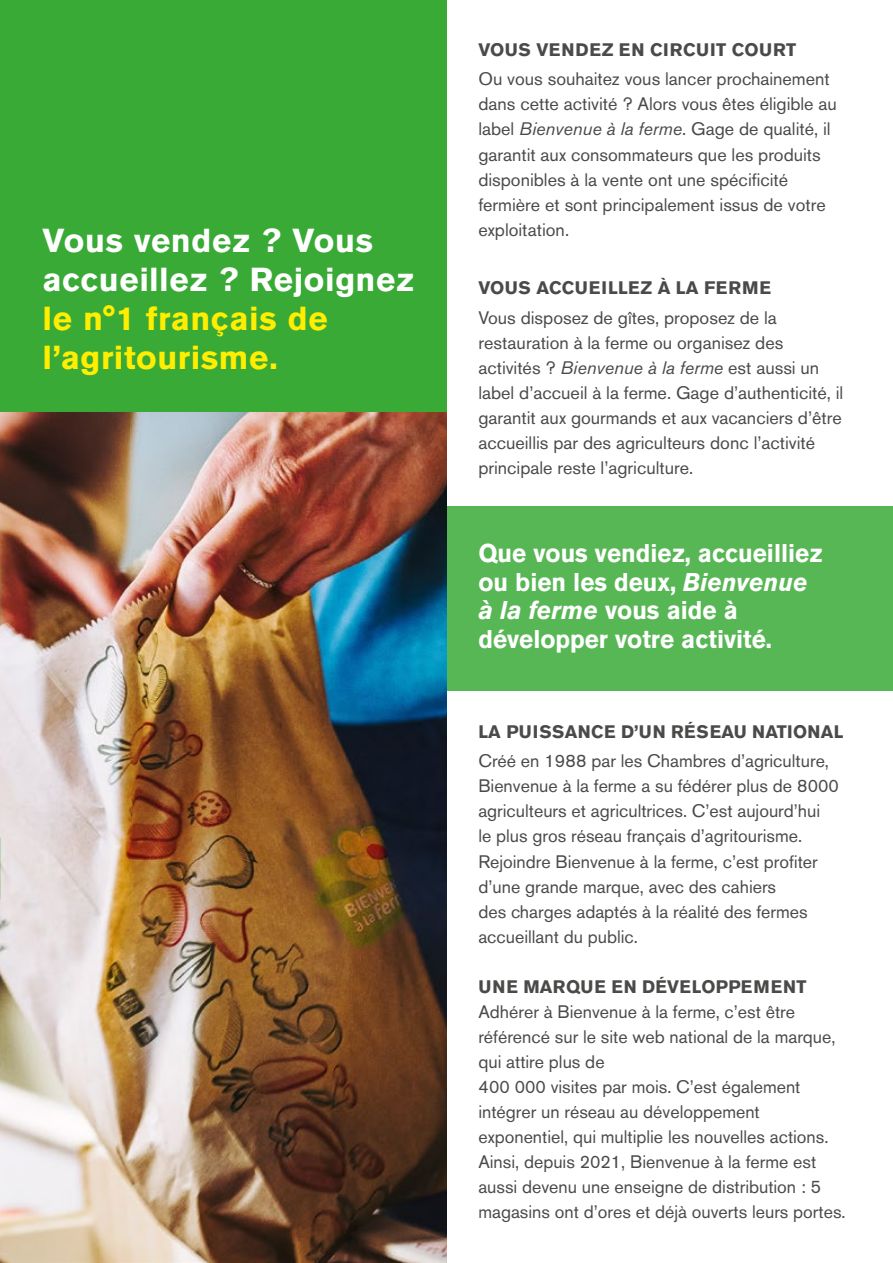
<style>
.page{position:relative;width:893px;height:1263px;background:#fff}
.page>*{position:absolute;margin:0;border:0;box-sizing:border-box;transform-origin:0 0}
.t1{font:700 33px/39px "Akzidenz Grotesk Std";letter-spacing:.02em;color:#fff}
.t2{font:700 33px/39px "Akzidenz Grotesk Std";letter-spacing:.015em;color:#fe0}
.t3{font:700 25.5px/28.5px "Akzidenz Grotesk Std";color:#fff;scale:.95 1}
.t4{font:18px/25px "Akzidenz Grotesk Std";color:#4a4a49}
.t5{font:700 18px "Akzidenz Grotesk Std";letter-spacing:.015em;color:#4a4a49}
.t6{font:700 18px "Akzidenz Grotesk Std";letter-spacing:.035em;color:#4a4a49}
.s1{font-style:italic}
</style>
<div class="page">
<div style="left:446px;top:506px;width:447px;height:185px;background:#58b755"></div>
<img style="left:0;top:412px;width:446px;height:851px">
<div style="left:0;top:0;width:446px;height:412px;background:#3aaa37"></div>
<h1 class="t1" style="left:43px;top:221px;width:373px">Vous vendez ? Vous accueillez ? Rejoignez</h1>
<h1 class="t2" style="left:43px;top:299px;width:287px">le n°1 français de l’agritourisme.</h1>
<p class="t6" style="left:478px;top:39px;width:319px">VOUS VENDEZ EN CIRCUIT COURT</p>
<p class="t4" style="left:478px;top:66px;width:360px">Ou vous souhaitez vous lancer prochainement dans cette activité ? Alors vous êtes éligible au label <span class="s1">Bienvenue à la ferme</span>. Gage de qualité, il garantit aux consommateurs que les produits disponibles à la vente ont une spécificité fermière et sont principalement issus de votre exploitation.</p>
<p class="t5" style="left:478px;top:278px;width:294px">VOUS ACCUEILLEZ À LA FERME</p>
<p class="t4" style="left:478px;top:305px;width:366px">Vous disposez de gîtes, proposez de la restauration à la ferme ou organisez des activités ? <span class="s1">Bienvenue à la ferme</span> est aussi un label d’accueil à la ferme. Gage d’authenticité, il garantit aux gourmands et aux vacanciers d’être accueillis par des agriculteurs donc l’activité principale reste l’agriculture.</p>
<h2 class="t3" style="left:478px;top:539px;width:364px">Que vous vendiez, accueilliez ou bien les deux, <span class="s1">Bienvenue à la ferme</span> vous aide à développer votre activité.</h2>
<p class="t5" style="left:478px;top:721px;width:366px">LA PUISSANCE D’UN RÉSEAU NATIONAL</p>
<p class="t4" style="left:478px;top:748px;width:362px">Créé en 1988 par les Chambres d’agriculture, Bienvenue à la ferme a su fédérer plus de 8000 agriculteurs et agricultrices. C’est aujourd’hui<br>le plus gros réseau français d’agritourisme.<br>Rejoindre Bienvenue à la ferme, c’est profiter d’une grande marque, avec des cahiers<br>des charges adaptés à la réalité des fermes accueillant du public.</p>
<p class="t5" style="left:478px;top:976px;width:330px">UNE MARQUE EN DÉVELOPPEMENT</p>
<p class="t4" style="left:478px;top:999px;width:369px">Adhérer à Bienvenue à la ferme, c’est être référencé sur le site web national de la marque, qui attire plus de<br>400 000 visites par mois. C’est également intégrer un réseau au développement exponentiel, qui multiplie les nouvelles actions.<br>Ainsi, depuis 2021, Bienvenue à la ferme est aussi devenu une enseigne de distribution : 5 magasins ont d’ores et déjà ouverts leurs portes.</p>
</div>
